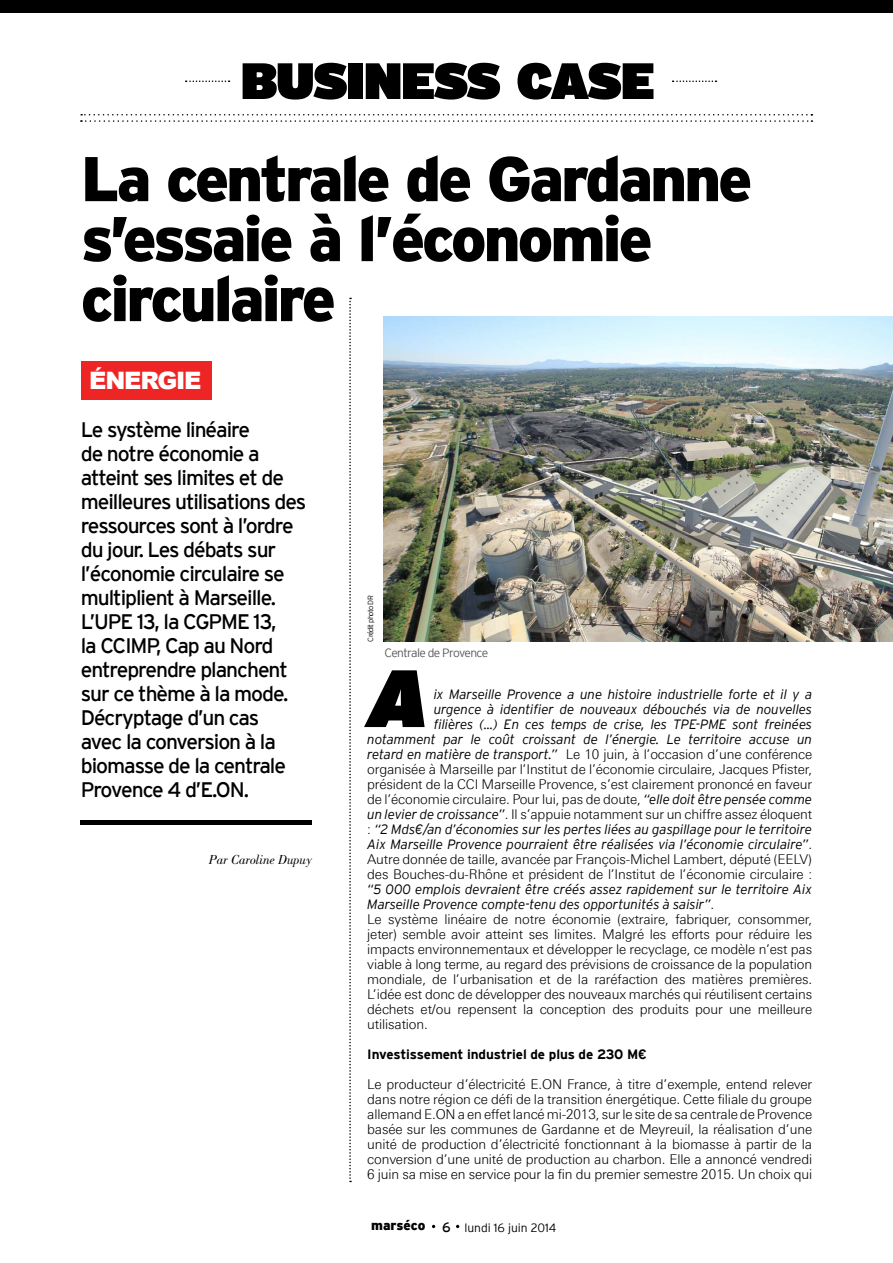
<style>
.page{position:relative;width:893px;height:1263px;background:#fff}
.page>*{position:absolute;margin:0;border:0;box-sizing:border-box;transform-origin:0 0}
.t1{font:italic 900 81px "Interstate";color:#000}
.t2{font:900 63px/60px "Interstate";letter-spacing:-.05em;color:#000}
.t3{font:900 51px "Interstate";letter-spacing:-.03em;color:#000}
.t4{font:900 24px "Arial";color:#fff}
.t5{font:21px/24px "Interstate";letter-spacing:-.05em;color:#000}
.t6{font:300 13.5px/15px "Univers Next W01";letter-spacing:-.01em;color:#000;text-align:justify}
.t7{font:italic 300 13.5px/15px "Interstate";letter-spacing:-.01em;color:#000}
.t8{font:700 13.5px "Interstate";letter-spacing:-.01em;color:#000}
.t9{font:italic 13.5px "Bodoni";letter-spacing:-.01em;color:#000}
.t10{font:900 13.5px "Interstate";color:#000}
.t11{font:300 12px "Interstate";letter-spacing:-.05em;color:#58595b}
.t12{font:300 12px "Interstate";color:#000}
.t13{font:300 7.5px "Interstate";letter-spacing:-.075em;color:#000}
.s1{font-family:"Interstate";font-style:italic}
.s2{font-family:"Univers Next W01";font-style:normal}
.s3{font-weight:400;font-size:13.5px}
</style>
<div class="page">
<div style="left:0;top:0;width:893px;height:13px;background:#000"></div>
<svg style="left:349px;top:298px;width:2px;height:884px"></svg>
<div style="left:81px;top:361px;width:131px;height:39px;background:#ed2625"></div>
<img style="left:383px;top:317px;width:510px;height:325px">
<svg style="left:80px;top:114px;width:732px;height:8px"></svg>
<svg style="left:186px;top:81px;width:44px;height:1px"></svg>
<svg style="left:673px;top:81px;width:43px;height:1px"></svg>
<hr style="left:80px;top:821px;width:232px;height:4px;background:#000">
<h3 class="t3" style="left:241px;top:49px;width:416px">bUSINESS CASE</h3>
<h2 class="t2" style="left:81px;top:148px;width:673px">La centrale de Gardanne s’essaie à l’économie circulaire</h2>
<h3 class="t4" style="left:89px;top:363px;width:17px">ÉNERGIE</h3>
<p class="t5" style="left:81px;top:417px;width:227px">Le système linéaire<br>de notre économie a atteint ses limites et de meilleures utilisations des ressources sont à l’ordre du jour. Les débats sur l’économie circulaire se multiplient à Marseille.<br>L’UPE 13, la CGPME 13,<br>la CCIMP, Cap au Nord entreprendre planchent sur ce thème à la mode.<br>Décryptage d’un cas<br>avec la conversion à la biomasse de la centrale<br>Provence 4 d’E.ON.</p>
<p class="t9" style="left:209px;top:852px;width:105px">Par Caroline Dupuy</p>
<p class="t13" style="left:366px;top:642px;width:48px;rotate:-90deg">Crédit photo DR</p>
<p class="t11" style="left:385px;top:646px;width:105px">Centrale de Provence</p>
<h1 class="t1" style="left:367px;top:648px;width:63px">A</h1>
<p class="t7" style="left:367px;top:687px;width:446px;text-align:right">ix Marseille Provence a une histoire industrielle forte et il y a<br>urgence à identifier de nouveaux débouchés via de nouvelles<br>filières (...) En ces temps de crise, les TPE-PME sont freinées notamment par le coût croissant de l’énergie. Le territoire accuse un</p>
<p class="t6" style="left:367px;top:747px;width:446px"><span class="s1">retard en matière de transport.”</span> Le 10 juin, à l’occasion d’une conférence organisée à Marseille par l’Institut de l’économie circulaire, Jacques Pfister, président de la CCI Marseille Provence, s’est clairement prononcé en faveur de l’économie circulaire. Pour lui, pas de doute, <span class="s1">“elle doit être pensée comme un levier de croissance”</span>. Il s’appuie notamment sur un chiffre assez éloquent</p>
<p class="t7" style="left:367px;top:822px;width:446px"><span class="s2">:</span> “2 Mds€/an d’économies sur les pertes liées au gaspillage pour le territoire<br>Aix Marseille Provence pourraient être réalisées via l’économie circulaire”<span class="s2">.</span></p>
<p class="t6" style="left:367px;top:852px;width:446px">Autre donnée de taille, avancée par François-Michel Lambert, député (EELV) des Bouches-du-Rhône et président de l’Institut de l’économie circulaire :</p>
<p class="t7" style="left:367px;top:882px;width:446px">“5 000 emplois devraient être créés assez rapidement sur le territoire Aix<br>Marseille Provence compte-tenu des opportunités à saisir”<span class="s2">.</span></p>
<p class="t6" style="left:367px;top:912px;width:446px">Le système linéaire de notre économie (extraire, fabriquer, consommer, jeter) semble avoir atteint ses limites. Malgré les efforts pour réduire les impacts environnementaux et développer le recyclage, ce modèle n’est pas viable à long terme, au regard des prévisions de croissance de la population mondiale, de l’urbanisation et de la raréfaction des matières premières.<br>L’idée est donc de développer des nouveaux marchés qui réutilisent certains déchets et/ou repensent la conception des produits pour une meilleure utilisation.</p>
<p class="t8" style="left:367px;top:1047px;width:281px">Investissement industriel de plus de 230 M€</p>
<p class="t6" style="left:367px;top:1077px;width:446px">Le producteur d’électricité E.ON France, à titre d’exemple, entend relever dans notre région ce défi de la transition énergétique. Cette filiale du groupe allemand E.ON a en effet lancé mi-2013, sur le site de sa centrale de Provence basée sur les communes de Gardanne et de Meyreuil, la réalisation d’une unité de production d’électricité fonctionnant à la biomasse à partir de la conversion d’une unité de production au charbon. Elle a annoncé vendredi 6 juin sa mise en service pour la fin du premier semestre 2015. Un choix qui</p>
<p class="t10" style="left:371px;top:1218px;width:56px">marséco</p>
<p class="t12" style="left:442px;top:1220px;width:116px"><span class="s3">6</span> lundi 16 juin 2014</p>
</div>
